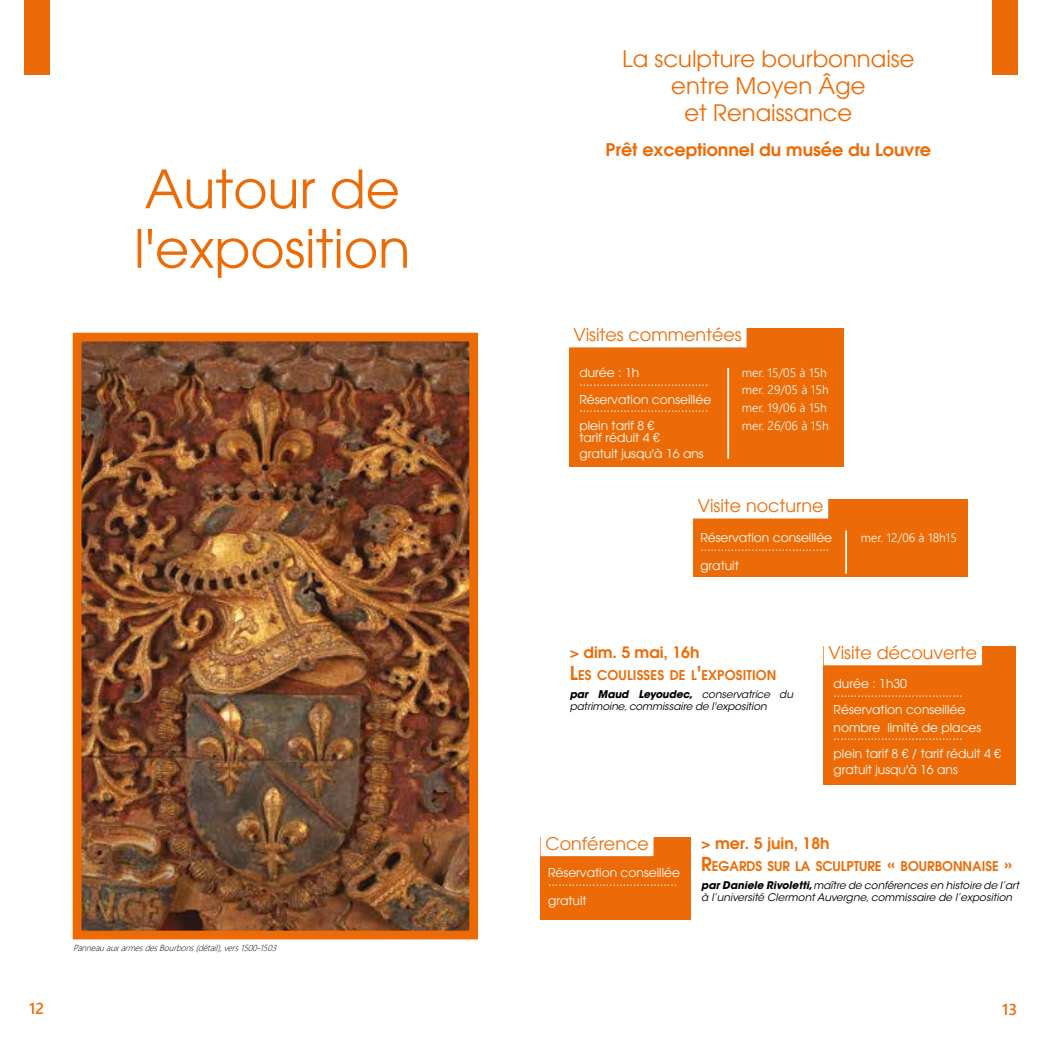
<style>
.page{position:relative;width:1042px;height:1042px;background:#fff}
.page>*{position:absolute;margin:0;border:0;box-sizing:border-box;transform-origin:0 0}
.t1{font:52.5px/59.5px "Avant Garde";color:#ed6b06}
.t2{font:22.75px/27.3px "Avant Garde";color:#ed6b06;text-align:center}
.t3{font:17.5px "Avant Garde";color:#ed6b06}
.t4{font:600 17.5px "Avant Garde";color:#ed6b06}
.t5{font:600 15.75px "Avant Garde";color:#ed6b06}
.t6{font:15.75px "Webly Sleek UI Semibold";color:#ed6b06}
.t7{font:600 13.47px "Avant Garde";color:#ed6b06;scale:.96 1}
.t8{font:12.25px/8.8px "Avant Garde";color:#fff}
.t9{font:12.25px/17.5px "Webly Sleek UI Semilight";color:#fff}
.t10{font:italic 10.5px/12.6px "ITC Avant Garde Std";color:#000}
.t11{font:italic 8.75px "Webly Sleek UI Light";color:#000}
.s1{font-size:19.25px}
.s2{font-weight:700}
</style>
<div class="page">
<img style="left:83px;top:343px;width:385px;height:586px">
<div style="left:73px;top:333px;width:405px;height:606px;border:9px solid #ed6b06"></div>
<div style="left:823px;top:646px;width:193px;height:138px;background:#ed6b06"></div>
<div style="left:823px;top:637px;width:159px;height:28px;background:#fff"></div>
<div style="left:24px;top:0;width:26px;height:74px;background:#ed6b06"></div>
<div style="left:992px;top:0;width:25px;height:74px;background:#ed6b06"></div>
<div style="left:540px;top:837px;width:151px;height:82px;background:#ed6b06"></div>
<div style="left:540px;top:828px;width:113px;height:28px;background:#fff"></div>
<div style="left:569px;top:328px;width:274px;height:138px;background:#ed6b06"></div>
<div style="left:569px;top:319px;width:177px;height:28px;background:#fff"></div>
<hr style="left:727px;top:368px;width:2px;height:90px;background:#fff">
<div style="left:693px;top:499px;width:274px;height:77px;background:#ed6b06"></div>
<div style="left:693px;top:490px;width:135px;height:28px;background:#fff"></div>
<hr style="left:845px;top:530px;width:2px;height:44px;background:#fff">
<h1 class="t1" style="left:134px;top:160px;width:277px">Autour de l'exposition</h1>
<p class="t11" style="left:73px;top:941px;width:208px">PanneauauxarmesdesBourbons(détail),vers1500-1503</p>
<h2 class="t2" style="left:622px;top:45px;width:294px">La sculpture bourbonnaise entre Moyen Âge<br>et Renaissance</h2>
<h3 class="t4" style="left:605px;top:138px;width:327px">Prêt exceptionnel du musée du Louvre</h3>
<h3 class="t3" style="left:573px;top:324px;width:170px">Visites commentées</h3>
<p class="t8" style="left:579px;top:369px;width:130px">durée : 1h ......................................</p>
<p class="t8" style="left:579px;top:395px;width:133px">Réservation conseillée ......................................</p>
<p class="t8" style="left:579px;top:419px;width:82px;line-height:12.2px">plein tarif 8 € tarif réduit 4 €</p>
<p class="t8" style="left:579px;top:449px;width:126px">gratuit jusqu'à 16 ans</p>
<p class="t9" style="left:742px;top:363px;width:88px">mer. 15/05 à 15h mer. 29/05 à 15h mer. 19/06 à 15h mer. 26/06 à 15h</p>
<h3 class="t3" style="left:698px;top:495px;width:127px">Visite nocturne</h3>
<p class="t8" style="left:700px;top:533px;width:133px">Réservation conseillée</p>
<p class="t9" style="left:861px;top:528px;width:98px">mer. 12/06 à 18h15</p>
<p class="t8" style="left:700px;top:537px;width:130px;line-height:19.2px">...................................... gratuit</p>
<p class="t5" style="left:570px;top:641px;width:131px">&gt; dim. 5 mai, 16h</p>
<p class="t7" style="left:570px;top:666px;width:217px"><span class="s1">L</span>ES COULISSES DE L<span class="s1">'</span>EXPOSITION</p>
<p class="t10" style="left:570px;top:688px;width:225px"><span class="s2">par Maud Leyoudec,</span> conservatrice du patrimoine, commissaire de l'exposition</p>
<h3 class="t3" style="left:828px;top:642px;width:150px">Visite découverte</h3>
<p class="t8" style="left:833px;top:679px;width:130px">durée : 1h30 ......................................</p>
<p class="t8" style="left:833px;top:701px;width:149px;line-height:17.5px">Réservation conseillée nombre limité de places</p>
<p class="t8" style="left:833px;top:727px;width:169px;line-height:17.5px">......................................<br>plein tarif 8 € / tarif réduit 4 €</p>
<p class="t8" style="left:833px;top:765px;width:126px">gratuit jusqu'à 16 ans</p>
<h3 class="t3" style="left:545px;top:833px;width:105px">Conférence</h3>
<p class="t8" style="left:548px;top:868px;width:133px">Réservation conseillée ......................................</p>
<p class="t8" style="left:548px;top:896px;width:40px">gratuit</p>
<p class="t5" style="left:701px;top:832px;width:130px">&gt; mer. 5 juin, 18h</p>
<p class="t7" style="left:701px;top:857px;width:326px"><span class="s1">R</span>EGARDS SUR LA SCULPTURE <span class="s1">«</span> BOURBONNAISE <span class="s1">»</span></p>
<p class="t10" style="left:701px;top:879px;width:320px"><span class="s2">par Daniele Rivoletti,</span> maître de conférences en histoire de l’art à l’université Clermont Auvergne, commissaire de l’exposition</p>
<p class="t6" style="left:29px;top:996px;width:17px">12</p>
<p class="t6" style="left:1002px;top:997px;width:17px">13</p>
</div>
